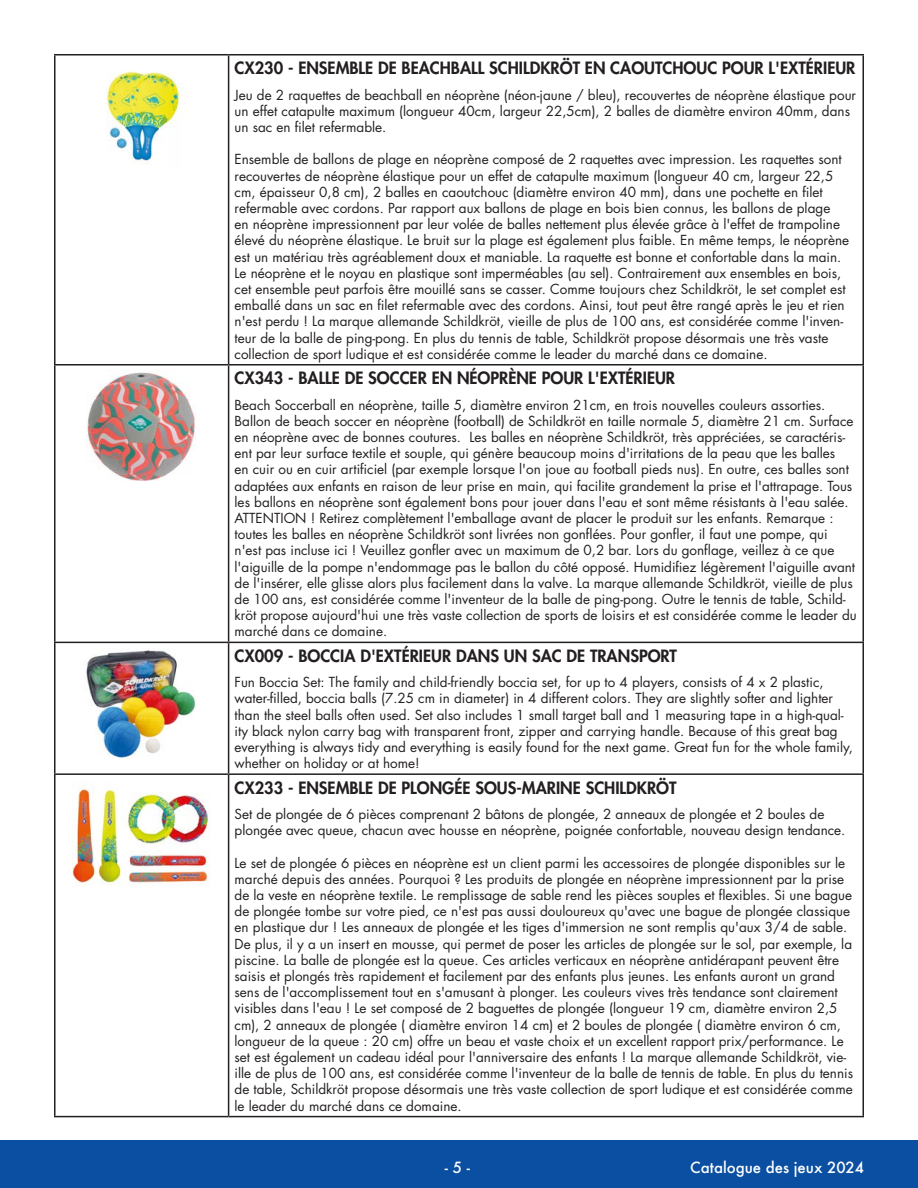
<style>
.page{position:relative;width:918px;height:1188px;background:#fff}
.page>*{position:absolute;margin:0;border:0;box-sizing:border-box;transform-origin:0 0}
.Body{font:800 16.5px "Futura Std";color:#231f20}
.t1{font:500 15px "Futura";color:#fff}
.Body-2{font:13.5px/16.2px "Futura Std";color:#231f20}
</style>
<div class="page">
<div style="left:0;top:1140px;width:918px;height:48px;background:#0a4fa2"></div>
<hr style="left:54px;top:54px;width:175px;height:2px;background:#231f20">
<hr style="left:54px;top:55px;width:2px;height:309px;background:#231f20">
<hr style="left:229px;top:54px;width:635px;height:2px;background:#231f20">
<hr style="left:228px;top:55px;width:1px;height:309px;background:#231f20">
<hr style="left:862px;top:55px;width:2px;height:309px;background:#231f20">
<hr style="left:54px;top:364px;width:175px;height:2px;background:#231f20">
<hr style="left:54px;top:366px;width:2px;height:276px;background:#231f20">
<hr style="left:229px;top:364px;width:635px;height:2px;background:#231f20">
<hr style="left:228px;top:366px;width:1px;height:276px;background:#231f20">
<hr style="left:862px;top:366px;width:2px;height:276px;background:#231f20">
<hr style="left:54px;top:642px;width:175px;height:1px;background:#231f20">
<hr style="left:54px;top:643px;width:2px;height:130px;background:#231f20">
<hr style="left:229px;top:642px;width:635px;height:1px;background:#231f20">
<hr style="left:228px;top:643px;width:1px;height:130px;background:#231f20">
<hr style="left:862px;top:643px;width:2px;height:130px;background:#231f20">
<hr style="left:54px;top:773px;width:175px;height:2px;background:#231f20">
<hr style="left:54px;top:775px;width:2px;height:341px;background:#231f20">
<hr style="left:229px;top:773px;width:635px;height:2px;background:#231f20">
<hr style="left:228px;top:775px;width:1px;height:341px;background:#231f20">
<hr style="left:862px;top:775px;width:2px;height:341px;background:#231f20">
<hr style="left:54px;top:1116px;width:175px;height:1px;background:#231f20">
<hr style="left:229px;top:1116px;width:635px;height:1px;background:#231f20">
<img style="left:106px;top:71px;width:79px;height:93px">
<img style="left:86px;top:372px;width:110px;height:109px">
<img style="left:86px;top:650px;width:110px;height:108px">
<img style="left:72px;top:784px;width:138px;height:101px">
<p class="Body" style="left:235px;top:58px;width:622px">CX230 - ENSEMBLE DE BEACHBALL SCHILDKRÖT EN CAOUTCHOUC POUR L'EXTÉRIEUR</p>
<p class="Body-2" style="left:235px;top:87px;width:623px">Jeu de 2 raquettes de beachball en néoprène (néon-jaune / bleu), recouvertes de néoprène élastique pour un effet catapulte maximum (longueur 40cm, largeur 22,5cm), 2 balles de diamètre environ 40mm, dans un sac en filet refermable.</p>
<p class="Body-2" style="left:235px;top:151px;width:616px">Ensemble de ballons de plage en néoprène composé de 2 raquettes avec impression. Les raquettes sont recouvertes de néoprène élastique pour un effet de catapulte maximum (longueur 40 cm, largeur 22,5 cm, épaisseur 0,8 cm), 2 balles en caoutchouc (diamètre environ 40 mm), dans une pochette en filet refermable avec cordons. Par rapport aux ballons de plage en bois bien connus, les ballons de plage<br>en néoprène impressionnent par leur volée de balles nettement plus élevée grâce à l'effet de trampoline élevé du néoprène élastique. Le bruit sur la plage est également plus faible. En même temps, le néoprène est un matériau très agréablement doux et maniable. La raquette est bonne et confortable dans la main.<br>Le néoprène et le noyau en plastique sont imperméables (au sel). Contrairement aux ensembles en bois, cet ensemble peut parfois être mouillé sans se casser. Comme toujours chez Schildkröt, le set complet est emballé dans un sac en filet refermable avec des cordons. Ainsi, tout peut être rangé après le jeu et rien n'est perdu ! La marque allemande Schildkröt, vieille de plus de 100 ans, est considérée comme l'inven&shy;teur de la balle de ping-pong. En plus du tennis de table, Schildkröt propose désormais une très vaste collection de sport ludique et est considérée comme le leader du marché dans ce domaine.</p>
<p class="Body" style="left:235px;top:368px;width:442px">CX343 - BALLE DE SOCCER EN NÉOPRÈNE POUR L'EXTÉRIEUR</p>
<p class="Body-2" style="left:235px;top:397px;width:624px">Beach Soccerball en néoprène, taille 5, diamètre environ 21cm, en trois nouvelles couleurs assorties.<br>Ballon de beach soccer en néoprène (football) de Schildkröt en taille normale 5, diamètre 21 cm. Surface en néoprène avec de bonnes coutures. Les balles en néoprène Schildkröt, très appréciées, se caractéris&shy;ent par leur surface textile et souple, qui génère beaucoup moins d'irritations de la peau que les balles<br>en cuir ou en cuir artificiel (par exemple lorsque l'on joue au football pieds nus). En outre, ces balles sont adaptées aux enfants en raison de leur prise en main, qui facilite grandement la prise et l'attrapage. Tous les ballons en néoprène sont également bons pour jouer dans l'eau et sont même résistants à l'eau salée.<br>ATTENTION ! Retirez complètement l'emballage avant de placer le produit sur les enfants. Remarque : toutes les balles en néoprène Schildkröt sont livrées non gonflées. Pour gonfler, il faut une pompe, qui n'est pas incluse ici ! Veuillez gonfler avec un maximum de 0,2 bar. Lors du gonflage, veillez à ce que l'aiguille de la pompe n'endommage pas le ballon du côté opposé. Humidifiez légèrement l'aiguille avant de l'insérer, elle glisse alors plus facilement dans la valve. La marque allemande Schildkröt, vieille de plus de 100 ans, est considérée comme l'inventeur de la balle de ping-pong. Outre le tennis de table, Schild&shy;kröt propose aujourd'hui une très vaste collection de sports de loisirs et est considérée comme le leader du marché dans ce domaine.</p>
<p class="Body" style="left:235px;top:645px;width:444px">CX009 - BOCCIA D'EXTÉRIEUR DANS UN SAC DE TRANSPORT</p>
<p class="Body-2" style="left:235px;top:674px;width:620px">Fun Boccia Set: The family and child-friendly boccia set, for up to 4 players, consists of 4 x 2 plastic, water-filled, boccia balls (7.25 cm in diameter) in 4 different colors. They are slightly softer and lighter than the steel balls often used. Set also includes 1 small target ball and 1 measuring tape in a high-qual&shy;ity black nylon carry bag with transparent front, zipper and carrying handle. Because of this great bag everything is always tidy and everything is easily found for the next game. Great fun for the whole family, whether on holiday or at home!</p>
<p class="Body" style="left:235px;top:777px;width:444px">CX233 - ENSEMBLE DE PLONGÉE SOUS-MARINE SCHILDKRÖT</p>
<p class="Body-2" style="left:235px;top:806px;width:612px">Set de plongée de 6 pièces comprenant 2 bâtons de plongée, 2 anneaux de plongée et 2 boules de plongée avec queue, chacun avec housse en néoprène, poignée confortable, nouveau design tendance.</p>
<p class="Body-2" style="left:235px;top:855px;width:620px">Le set de plongée 6 pièces en néoprène est un client parmi les accessoires de plongée disponibles sur le marché depuis des années. Pourquoi ? Les produits de plongée en néoprène impressionnent par la prise de la veste en néoprène textile. Le remplissage de sable rend les pièces souples et flexibles. Si une bague de plongée tombe sur votre pied, ce n'est pas aussi douloureux qu'avec une bague de plongée classique en plastique dur ! Les anneaux de plongée et les tiges d'immersion ne sont remplis qu'aux 3/4 de sable.<br>De plus, il y a un insert en mousse, qui permet de poser les articles de plongée sur le sol, par exemple, la piscine. La balle de plongée est la queue. Ces articles verticaux en néoprène antidérapant peuvent être saisis et plongés très rapidement et facilement par des enfants plus jeunes. Les enfants auront un grand sens de l'accomplissement tout en s'amusant à plonger. Les couleurs vives très tendance sont clairement visibles dans l'eau ! Le set composé de 2 baguettes de plongée (longueur 19 cm, diamètre environ 2,5 cm), 2 anneaux de plongée ( diamètre environ 14 cm) et 2 boules de plongée ( diamètre environ 6 cm, longueur de la queue : 20 cm) offre un beau et vaste choix et un excellent rapport prix/performance. Le set est également un cadeau idéal pour l'anniversaire des enfants ! La marque allemande Schildkröt, vie&shy;ille de plus de 100 ans, est considérée comme l'inventeur de la balle de tennis de table. En plus du tennis de table, Schildkröt propose désormais une très vaste collection de sport ludique et est considérée comme le leader du marché dans ce domaine.</p>
<p class="t1" style="left:445px;top:1158px;width:27px">- 5 -</p>
<p class="t1" style="left:690px;top:1158px;width:175px">Catalogue des jeux 2024</p>
</div>
